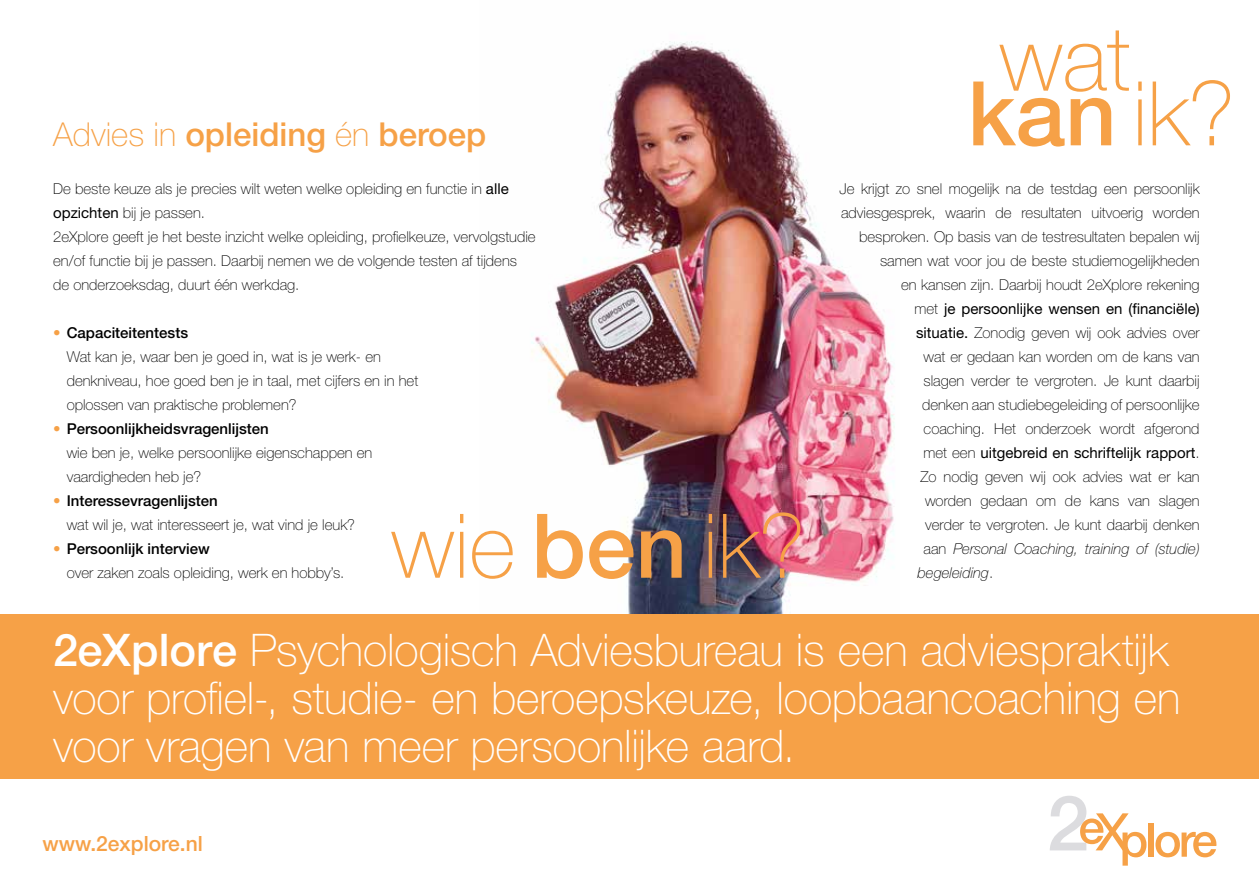
<style>
.page{position:relative;width:1259px;height:893px;background:#fff}
.page>*{position:absolute;margin:0;border:0;box-sizing:border-box;transform-origin:0 0}
.t1{font:100 89.25px "Helvetica Neue";color:#f6a147}
.t2{font:500 89.25px "Helvetica Neue";color:#f6a147}
.t3{font:100 45px/48px "Helvetica Neue";letter-spacing:-.005em;color:#fff}
.t4{font:500 33px "Helvetica Neue";color:#f6a147}
.t5{font:500 21px "Helvetica Neue";color:#f6a147}
.t6{font:100 15px/24px "Helvetica Neue";color:#000}
.t7{font:italic 100 15px "Helvetica Neue";color:#000}
.s1{font-weight:100}
.s2{font-weight:400}
.s3{font-weight:500;color:#f6a147}
.s4{font-weight:500}
.s5{font-style:italic}
.s6{font-style:normal}
</style>
<div class="page">
<img style="left:531px;top:41px;width:364px;height:573px">
<div style="left:0;top:614px;width:1259px;height:165px;background:#f6a147"></div>
<div style="left:1148px;top:823px;width:5px;height:34px;background:#f6a147"></div>
<svg style="left:1155px;top:832px;width:62px;height:25px"></svg>
<svg style="left:1050px;top:796px;width:96px;height:70px"></svg>
<h3 class="t4" style="left:53px;top:115px;width:434px"><span class="s1">Advies in</span> opleiding <span class="s1">én</span> beroep</h3>
<p class="t6" style="left:53px;top:177px;width:484px">De beste keuze als je precies wilt weten welke opleiding en functie in <span class="s2">alle opzichten</span> bij je passen.<br>2eXplore geeft je het beste inzicht welke opleiding, profielkeuze, vervolgstudie en/of functie bij je passen. Daarbij nemen we de volgende testen af tijdens de onderzoeksdag, duurt één werkdag.</p>
<p class="t6" style="left:67px;top:321px;width:353px;text-indent:-14px"><span class="s3">•</span> <span class="s4">Capaciteitentests<br></span>Wat kan je, waar ben je goed in, wat is je werk- en denkniveau, hoe goed ben je in taal, met cijfers en in het oplossen van praktische problemen?</p>
<p class="t6" style="left:67px;top:417px;width:307px;text-indent:-14px"><span class="s3">•</span> <span class="s4">Persoonlijkheidsvragenlijsten<br></span>wie ben je, welke persoonlijke eigenschappen en vaardigheden heb je?</p>
<p class="t6" style="left:67px;top:489px;width:290px;text-indent:-14px"><span class="s3">•</span> <span class="s4">Interessevragenlijsten<br></span>wat wil je, wat interesseert je, wat vind je leuk?</p>
<p class="t6" style="left:67px;top:537px;width:279px;text-indent:-14px"><span class="s3">•</span> <span class="s4">Persoonlijk interview<br></span>over zaken zoals opleiding, werk en hobby’s.</p>
<h1 class="t1" style="left:391px;top:496px;width:416px">wie <span class="s4">ben</span> ik?</h1>
<h1 class="t1" style="left:999px;top:9px;width:132px">wat</h1>
<h1 class="t2" style="left:967px;top:60px;width:269px">kan <span class="s1">ik?</span></h1>
<p class="t6" style="left:839px;top:176px;width:362px;text-align:right">Je krijgt zo snel mogelijk na de testdag een persoonlijk adviesgesprek, waarin de resultaten uitvoerig worden besproken. Op basis van de testresultaten bepalen wij samen wat voor jou de beste studiemogelijkheden<br>en kansen zijn. Daarbij houdt 2eXplore rekening<br>met <span class="s2">je persoonlijke wensen en (financiële)<br>situatie.</span> Zonodig geven wij ook advies over<br>wat er gedaan kan worden om de kans van<br>slagen verder te vergroten. Je kunt daarbij<br>denken aan studiebegeleiding of persoonlijke<br>coaching. Het onderzoek wordt afgerond<br>met een <span class="s2">uitgebreid en schriftelijk rapport</span>.<br>Zo nodig geven wij ook advies wat er kan<br>worden gedaan om de kans van slagen<br>verder te vergroten. Je kunt daarbij denken<br>aan <span class="s5">Personal Coaching, training of (studie)</span></p>
<p class="t7" style="left:917px;top:564px;width:77px">begeleiding<span class="s6">.</span></p>
<h2 class="t3" style="left:53px;top:626px;width:1128px"><span class="s4">2eXplore</span> Psychologisch Adviesbureau is een adviespraktijk voor profiel-, studie- en beroepskeuze, loopbaancoaching en voor vragen van meer persoonlijke aard.</h2>
<h3 class="t5" style="left:43px;top:831px;width:162px">www.2explore.nl</h3>
</div>
